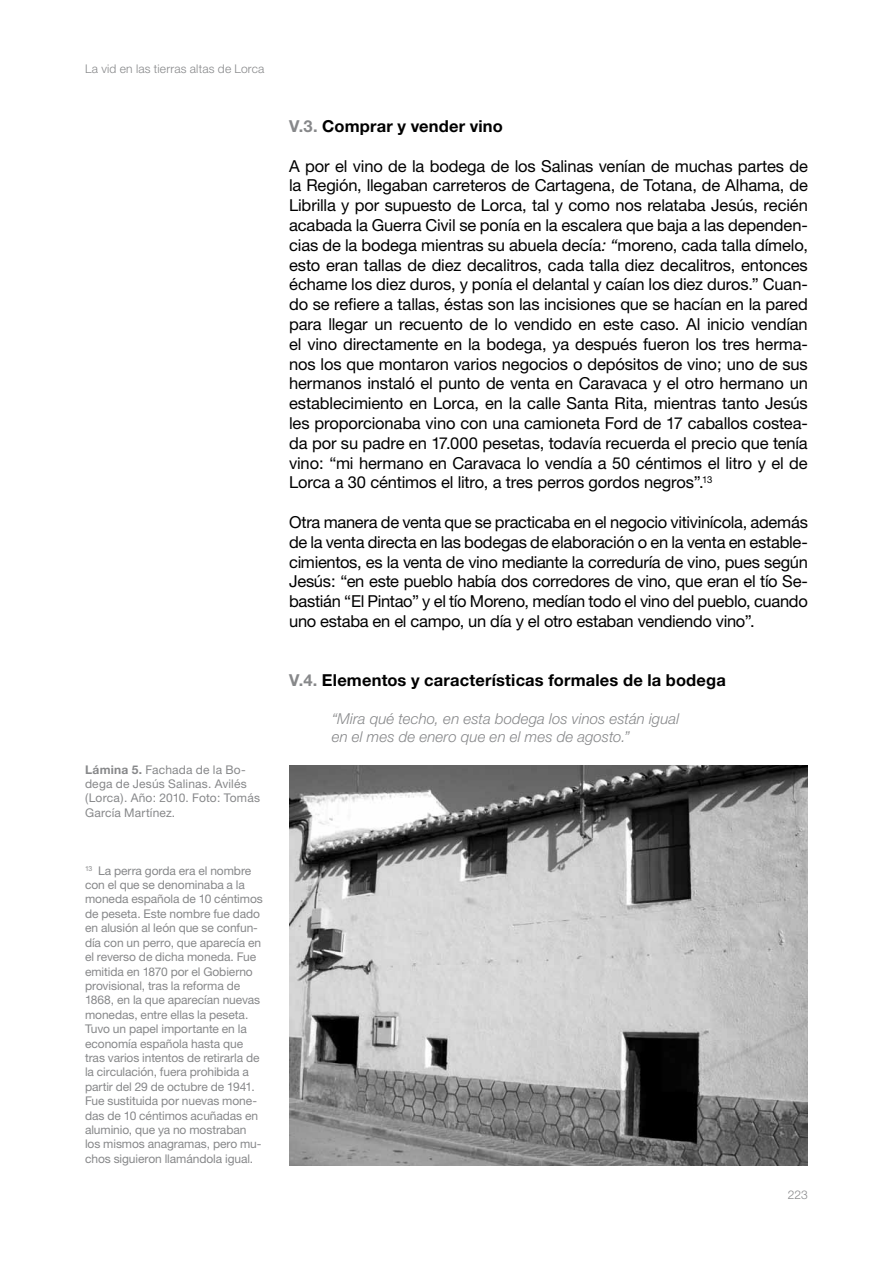
<style>
.page{position:relative;width:893px;height:1263px;background:#fff}
.page>*{position:absolute;margin:0;border:0;box-sizing:border-box;transform-origin:0 0}
.t1{font:16.5px/19.8px "Helvetica Neue";letter-spacing:-.015em;color:#000;text-align:justify}
.t2{font:700 16.5px "Helvetica Neue";letter-spacing:.01em;color:#000}
.t3{font:italic 300 15px/18px "Helvetica Neue";letter-spacing:.005em;color:#87888a}
.t4{font:12px/14.4px "Helvetica Neue";letter-spacing:-.005em;color:#87888a}
.t5{font:300 12px "Helvetica Neue";letter-spacing:.015em;color:#87888a}
.s1{font-weight:700}
.s2{color:#87888a}
.s3{font-style:italic}
</style>
<div class="page">
<img style="left:289px;top:765px;width:519px;height:400px">
<p class="t5" style="left:85px;top:62px;width:181px">La vid en las tierras altas de Lorca</p>
<p class="t4" style="left:85px;top:762px;width:177px"><span class="s1">Lámina 5.</span> Fachada de la Bo&shy;dega de Jesús Salinas. Avilés (Lorca). Año: 2010. Foto: Tomás<br>García Martínez.</p>
<p class="t4" style="left:85px;top:863px;width:179px"><sup>13</sup> La perra gorda era el nombre con el que se denominaba a la moneda española de 10 céntimos de peseta. Este nombre fue dado en alusión al león que se confun&shy;día con un perro, que aparecía en el reverso de dicha moneda. Fue emitida en 1870 por el Gobierno provisional, tras la reforma de<br>1868, en la que aparecían nuevas monedas, entre ellas la peseta.<br>Tuvo un papel importante en la economía española hasta que tras varios intentos de retirarla de la circulación, fuera prohibida a partir del 29 de octubre de 1941.<br>Fue sustituida por nuevas mone&shy;das de 10 céntimos acuñadas en aluminio, que ya no mostraban los mismos anagramas, pero mu&shy;chos siguieron llamándola igual.</p>
<p class="t2" style="left:289px;top:116px;width:215px"><span class="s2">V.3.</span> Comprar y vender vino</p>
<p class="t1" style="left:289px;top:156px;width:520px">A por el vino de la bodega de los Salinas venían de muchas partes de la Región, llegaban carreteros de Cartagena, de Totana, de Alhama, de Librilla y por supuesto de Lorca, tal y como nos relataba Jesús, recién acabada la Guerra Civil se ponía en la escalera que baja a las dependen&shy;cias de la bodega mientras su abuela decía<span class="s3">: “</span>moreno, cada talla dímelo, esto eran tallas de diez decalitros, cada talla diez decalitros, entonces échame los diez duros, y ponía el delantal y caían los diez duros.” Cuan&shy;do se refiere a tallas, éstas son las incisiones que se hacían en la pared para llegar un recuento de lo vendido en este caso. Al inicio vendían el vino directamente en la bodega, ya después fueron los tres herma&shy;nos los que montaron varios negocios o depósitos de vino; uno de sus hermanos instaló el punto de venta en Caravaca y el otro hermano un establecimiento en Lorca, en la calle Santa Rita, mientras tanto Jesús les proporcionaba vino con una camioneta Ford de 17 caballos costea&shy;da por su padre en 17.000 pesetas, todavía recuerda el precio que tenía vino: “mi hermano en Caravaca lo vendía a 50 céntimos el litro y el de Lorca a 30 céntimos el litro, a tres perros gordos negros”.<sup>13</sup></p>
<p class="t1" style="left:289px;top:512px;width:520px">Otra manera de venta que se practicaba en el negocio vitivinícola, además de la venta directa en las bodegas de elaboración o en la venta en estable&shy;cimientos, es la venta de vino mediante la correduría de vino, pues según Jesús: “en este pueblo había dos corredores de vino, que eran el tío Se&shy;bastián “El Pintao” y el tío Moreno, medían todo el vino del pueblo, cuando uno estaba en el campo, un día y el otro estaban vendiendo vino”.</p>
<p class="t2" style="left:289px;top:670px;width:438px"><span class="s2">V.4.</span> Elementos y características formales de la bodega</p>
<p class="t3" style="left:332px;top:710px;width:349px">“Mira qué techo, en esta bodega los vinos están igual en el mes de enero que en el mes de agosto.”</p>
<p class="t5" style="left:788px;top:1187px;width:21px">223</p>
</div>
